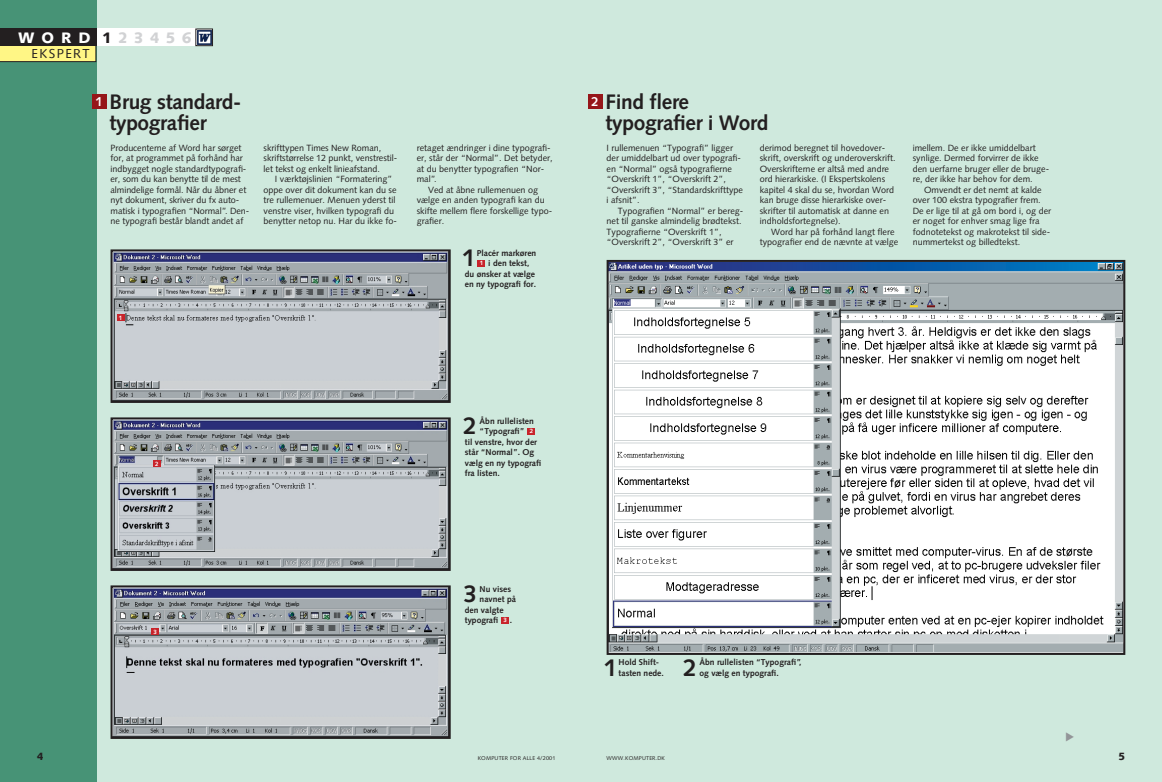
<style>
.page{position:relative;width:1162px;height:782px;background:#cfe9dd}
.page>*{position:absolute;margin:0;border:0;box-sizing:border-box;transform-origin:0 0}
.t1{font:700 24.2px "Syntax";color:#231f20}
.t2{font:700 21px/21px "Syntax";letter-spacing:-.015em;color:#231f20}
.t3{font:900 15.2px "Syntax";letter-spacing:.405em;color:#d1d2d4}
.t4{font:900 15.2px "Syntax";color:#fff}
.t5{font:13px "Syntax";letter-spacing:.11em;color:#231f20}
.t6{font:700 13px "Syntax";color:#fff}
.t7{font:900 10.5px "Syntax";color:#231f20}
.t8{font:9px/10.5px "Syntax";color:#231f20}
.t9{font:700 8.5px/10.5px "Syntax";color:#231f20}
.t10{font:700 6.2px "Syntax";color:#fff}
.t11{font:5.5px "Syntax";letter-spacing:.03em;color:#231f20}
.s1{color:#231f20}
</style>
<div class="page">
<div style="left:0;top:0;width:96px;height:782px;background:#479376"></div>
<div style="left:92px;top:94px;width:15px;height:15px;background:#961619"></div>
<div style="left:96px;top:29px;width:101px;height:17px;background:#fff"></div>
<svg style="left:0;top:46px;width:96px;height:16px;background:#f1e87e"></svg>
<img style="left:198px;top:31px;width:13px;height:13px">
<div style="left:196px;top:29px;width:17px;height:17px;border:1px solid #231f20"></div>
<div style="left:588px;top:94px;width:15px;height:15px;background:#961619"></div>
<img style="left:114px;top:252px;width:334px;height:148px">
<div style="left:111px;top:249px;width:340px;height:154px;border:2px solid #231f20"></div>
<img style="left:114px;top:420px;width:334px;height:148px">
<div style="left:111px;top:417px;width:340px;height:154px;border:2px solid #231f20"></div>
<img style="left:114px;top:588px;width:334px;height:148px">
<div style="left:111px;top:585px;width:340px;height:154px;border:2px solid #231f20"></div>
<img style="left:610px;top:263px;width:512px;height:389px">
<div style="left:607px;top:260px;width:518px;height:395px;border:2px solid #231f20"></div>
<div style="left:478px;top:260px;width:7px;height:6px;background:#c8242b"></div>
<div style="left:117px;top:315px;width:7px;height:6px;background:#c8242b"></div>
<div style="left:502px;top:617px;width:7px;height:6px;background:#c8242b"></div>
<div style="left:152px;top:629px;width:7px;height:6px;background:#c8242b"></div>
<div style="left:528px;top:428px;width:7px;height:6px;background:#c8242b"></div>
<div style="left:153px;top:461px;width:7px;height:6px;background:#c8242b"></div>
<div style="left:0;top:29px;width:96px;height:17px;background:#231f20"></div>
<h3 class="t4" style="left:18px;top:32px;width:74px">WORD</h3>
<h3 class="t5" style="left:31px;top:48px;width:60px">EKSPERT</h3>
<h3 class="t3" style="left:102px;top:32px;width:91px"><span class="s1">1</span>23456</h3>
<h3 class="t6" style="left:96px;top:96px;width:9px">1</h3>
<h2 class="t2" style="left:110px;top:93px;width:133px">Brug standard&shy;typografier</h2>
<p class="t8" style="left:111px;top:143px;width:140px">Producenterne af Word har sørget for, at programmet på forhånd har indbygget nogle standardtypografi&shy;er, som du kan benytte til de mest almindelige formål. Når du åbner et nyt dokument, skriver du fx auto&shy;matisk i typografien “Normal”. Den&shy;ne typografi består blandt andet af</p>
<p class="t8" style="left:264px;top:143px;width:135px">skrifttypen Times New Roman, skriftstørrelse 12 punkt, venstrestil&shy;let tekst og enkelt linieafstand.</p>
<p class="t8" style="left:264px;top:175px;width:135px;text-indent:11px">I værktøjslinien “Formatering” oppe over dit dokument kan du se tre rullemenuer. Menuen yderst til venstre viser, hvilken typografi du benytter netop nu. Har du ikke fo-</p>
<p class="t10" style="left:119px;top:315px;width:5px">1</p>
<p class="t8" style="left:417px;top:143px;width:135px">retaget ændringer i dine typografi-</p>
<p class="t8" style="left:417px;top:154px;width:137px">er, står der “Normal”. Det betyder,</p>
<p class="t8" style="left:417px;top:164px;width:129px">at du benytter typografien “Nor-</p>
<p class="t8" style="left:417px;top:175px;width:22px">mal”.</p>
<p class="t8" style="left:428px;top:185px;width:112px">Ved at åbne rullemenuen og</p>
<p class="t8" style="left:417px;top:196px;width:130px">vælge en anden typografi kan du</p>
<p class="t8" style="left:417px;top:206px;width:137px">skifte mellem flere forskellige typo-</p>
<p class="t8" style="left:417px;top:217px;width:29px">grafier.</p>
<h1 class="t1" style="left:462px;top:248px;width:15px">1</h1>
<p class="t9" style="left:477px;top:249px;width:61px">Placér markøren</p>
<p class="t9" style="left:488px;top:259px;width:43px">i den tekst,</p>
<p class="t9" style="left:465px;top:270px;width:72px">du ønsker at vælge</p>
<p class="t9" style="left:465px;top:280px;width:73px">en ny typografi for.</p>
<p class="t10" style="left:480px;top:261px;width:5px">1</p>
<p class="t10" style="left:155px;top:461px;width:5px">2</p>
<h1 class="t1" style="left:464px;top:416px;width:15px">2</h1>
<p class="t9" style="left:480px;top:417px;width:56px">Åbn rullelisten</p>
<p class="t9" style="left:480px;top:427px;width:46px">“Typografi”</p>
<p class="t9" style="left:465px;top:438px;width:74px">til venstre, hvor der</p>
<p class="t9" style="left:465px;top:448px;width:71px">står “Normal”. Og</p>
<p class="t9" style="left:465px;top:459px;width:78px">vælg en ny typografi</p>
<p class="t9" style="left:465px;top:469px;width:36px">fra listen.</p>
<p class="t10" style="left:530px;top:429px;width:5px">2</p>
<h3 class="t6" style="left:592px;top:96px;width:9px">2</h3>
<h2 class="t2" style="left:606px;top:93px;width:164px">Find flere typografier i Word</h2>
<p class="t8" style="left:760px;top:143px;width:137px">derimod beregnet til hovedover&shy;skrift, overskrift og underoverskrift.<br>Overskrifterne er altså med andre ord hierarkiske. (I Ekspertskolens kapitel 4 skal du se, hvordan Word kan bruge disse hierarkiske over&shy;skrifter til automatisk at danne en indholdsfortegnelse).</p>
<p class="t8" style="left:760px;top:227px;width:140px;text-indent:11px">Word har på forhånd langt flere typografier end de nævnte at vælge</p>
<p class="t8" style="left:607px;top:143px;width:138px">I rullemenuen “Typografi” ligger der umiddelbart ud over typografi&shy;en “Normal” også typografierne “Overskrift 1”, “Overskrift 2”, “Overskrift 3”, “Standardskrifttype i afsnit”.</p>
<p class="t8" style="left:607px;top:206px;width:138px;text-indent:11px">Typografien “Normal” er bereg&shy;net til ganske almindelig brødtekst.<br>Typografierne “Overskrift 1”, “Overskrift 2”, “Overskrift 3” er</p>
<p class="t8" style="left:913px;top:143px;width:138px">imellem. De er ikke umiddelbart synlige. Dermed forvirrer de ikke den uerfarne bruger eller de bruge&shy;re, der ikke har behov for dem.</p>
<p class="t8" style="left:913px;top:185px;width:140px;text-indent:11px">Omvendt er det nemt at kalde over 100 ekstra typografier frem.<br>De er lige til at gå om bord i, og der er noget for enhver smag lige fra fodnotetekst og makrotekst til side&shy;nummertekst og billedtekst.</p>
<p class="t10" style="left:153px;top:629px;width:5px">3</p>
<h1 class="t1" style="left:464px;top:584px;width:15px">3</h1>
<p class="t9" style="left:480px;top:585px;width:33px">Nu vises</p>
<p class="t9" style="left:480px;top:595px;width:38px">navnet på</p>
<p class="t9" style="left:465px;top:606px;width:40px">den valgte</p>
<p class="t9" style="left:465px;top:616px;width:35px">typografi</p>
<p class="t9" style="left:510px;top:616px;width:4px">.</p>
<p class="t10" style="left:504px;top:618px;width:5px">3</p>
<h1 class="t1" style="left:604px;top:658px;width:15px">1</h1>
<p class="t9" style="left:619px;top:658px;width:47px">Hold Shift&shy;tasten nede.</p>
<h1 class="t1" style="left:683px;top:658px;width:15px">2</h1>
<p class="t9" style="left:700px;top:658px;width:104px">Åbn rullelisten “Typografi”, og vælg en typografi.</p>
<p class="t7" style="left:37px;top:752px;width:8px">4</p>
<p class="t11" style="left:478px;top:756px;width:79px">KOMPUTER FOR ALLE 4/2001</p>
<p class="t11" style="left:607px;top:756px;width:60px">WWW.KOMPUTER.DK</p>
<p class="t7" style="left:1119px;top:752px;width:8px">5</p>
</div>
